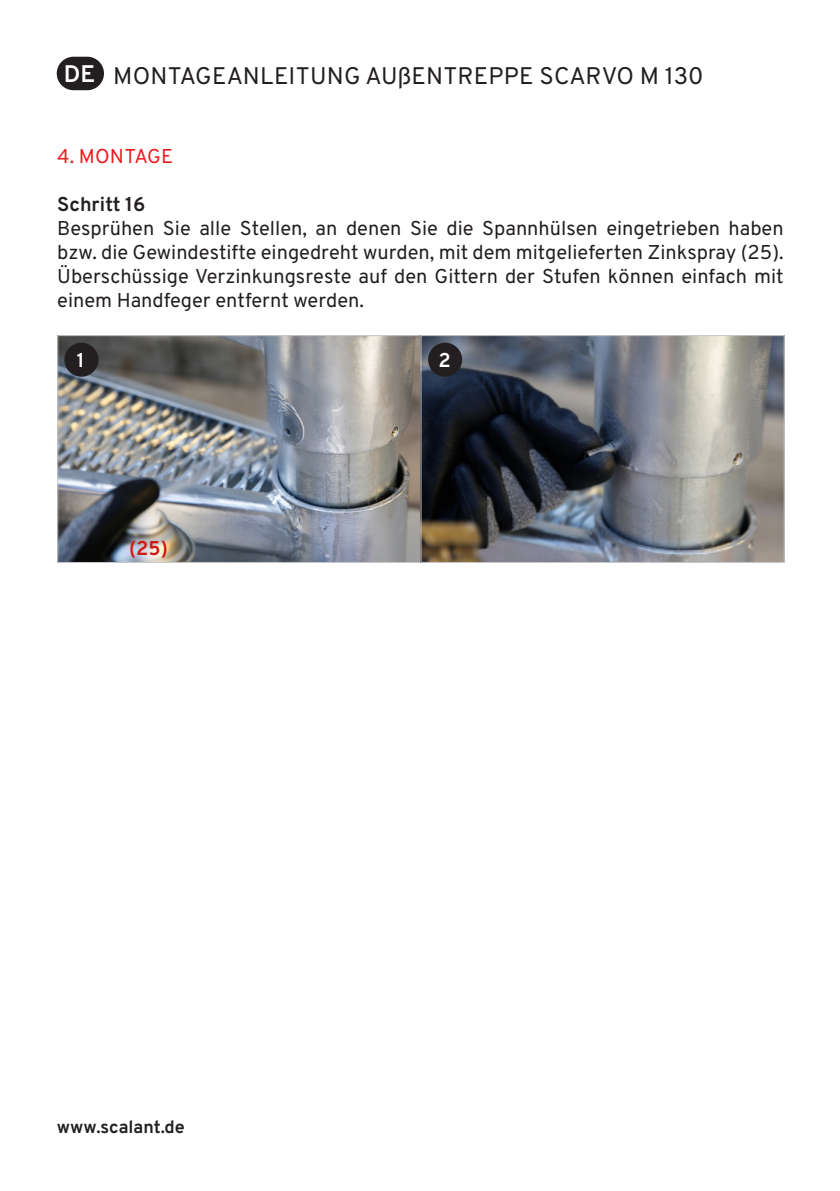
<style>
.page{position:relative;width:840px;height:1191px;background:#fff}
.page>*{position:absolute;margin:0;border:0;box-sizing:border-box;transform-origin:0 0}
.t1{font:24px "Overpass";letter-spacing:.01em;color:#231f20}
.t2{font:700 24px "Overpass";color:#fff}
.t3{font:20px/24px "Overpass";color:#231f20;text-align:justify}
.t4{font:20px "Overpass";letter-spacing:.01em;color:#ee1d23}
.t5{font:700 20px "Overpass";color:#231f20}
.t6{font:700 20px "Overpass";color:#d21914}
.t7{font:700 20px "Overpass";color:#fff}
.t8{font:700 18px "Overpass";color:#231f20}
</style>
<div class="page">
<div style="left:57px;top:57px;width:47px;height:33px;background:#231f20;border-radius:17px"></div>
<img style="left:59px;top:337px;width:360px;height:224px">
<div style="left:57px;top:335px;width:364px;height:228px;border:1px solid #c7c8ca"></div>
<div style="left:64px;top:343px;width:34px;height:34px;background:#231f20;border-radius:50%"></div>
<svg style="left:422px;top:337px;width:360px;height:224px"></svg>
<div style="left:420px;top:335px;width:364px;height:228px;border:1px solid #c7c8ca"></div>
<div style="left:428px;top:343px;width:34px;height:34px;background:#231f20;border-radius:50%"></div>
<p class="t2" style="left:64px;top:59px;width:33px">DE</p>
<p class="t1" style="left:113px;top:61px;width:591px">MONTAGEANLEITUNG AUßENTREPPE SCARVO M 130</p>
<p class="t4" style="left:57px;top:143px;width:117px">4. MONTAGE</p>
<p class="t5" style="left:57px;top:191px;width:90px">Schritt 16</p>
<p class="t3" style="left:57px;top:216px;width:727px">Besprühen Sie alle Stellen, an denen Sie die Spannhülsen eingetrieben haben bzw. die Gewindestifte eingedreht wurden, mit dem mitgelieferten Zinkspray (25).<br>Überschüssige Verzinkungsreste auf den Gittern der Stufen können einfach mit einem Handfeger entfernt werden.</p>
<p class="t7" style="left:77px;top:348px;width:10px">1</p>
<p class="t7" style="left:438px;top:348px;width:14px">2</p>
<p class="t6" style="left:129px;top:536px;width:40px">(25)</p>
<p class="t8" style="left:57px;top:1115px;width:129px">www.scalant.de</p>
</div>
